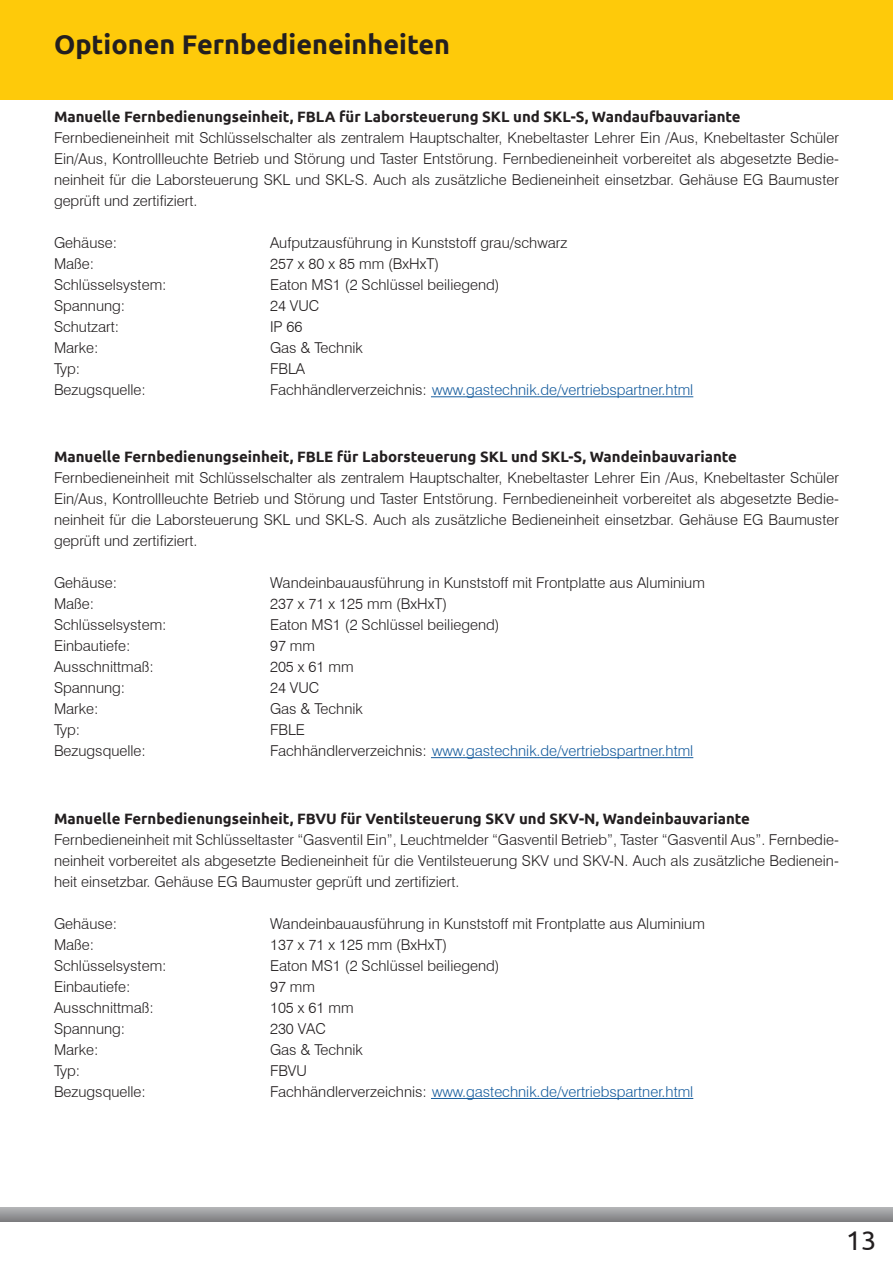
<style>
.page{position:relative;width:893px;height:1263px;background:#fff}
.page>*{position:absolute;margin:0;border:0;box-sizing:border-box;transform-origin:0 0}
.t1{font:700 27px "Ubuntu";color:#231f20}
.t2{font:27px "Ubuntu";color:#231f20}
.t3{font:300 15px/21px "Swiss 721 BT";color:#231f20;text-align:justify}
.t4{font:700 15px "Ubuntu";color:#231f20}
.t5{font:300 15px "Swiss 721 BT";color:#175d9e}
.s1{color:#231f20}
</style>
<div class="page">
<div style="left:0;top:0;width:893px;height:100px;background:#feca0a"></div>
<svg style="left:0;top:1208px;width:893px;height:14px"></svg>
<hr style="left:431px;top:396px;width:262px;height:1px;background:#175d9e">
<hr style="left:431px;top:757px;width:262px;height:1px;background:#175d9e">
<hr style="left:431px;top:1098px;width:262px;height:1px;background:#175d9e">
<h1 class="t1" style="left:54px;top:28px;width:398px">Optionen Fernbedieneinheiten</h1>
<p class="t4" style="left:54px;top:108px;width:688px">Manuelle Fernbedienungseinheit, FBLA für Laborsteuerung SKL und SKL-S, Wandaufbauvariante</p>
<p class="t3" style="left:54px;top:127px;width:786px">Fernbedieneinheit mit Schlüsselschalter als zentralem Hauptschalter, Knebeltaster Lehrer Ein /Aus, Knebeltaster Schüler Ein/Aus, Kontrollleuchte Betrieb und Störung und Taster Entstörung. Fernbedieneinheit vorbereitet als abgesetzte Bedie&shy;neinheit für die Laborsteuerung SKL und SKL-S. Auch als zusätzliche Bedieneinheit einsetzbar. Gehäuse EG Baumuster geprüft und zertifiziert.</p>
<p class="t3" style="left:54px;top:232px;width:65px">Gehäuse:</p>
<p class="t3" style="left:270px;top:232px;width:299px">Aufputzausführung in Kunststoff grau/schwarz</p>
<p class="t3" style="left:54px;top:253px;width:42px">Maße:</p>
<p class="t3" style="left:270px;top:253px;width:171px">257 x 80 x 85 mm (BxHxT)</p>
<p class="t3" style="left:54px;top:274px;width:114px">Schlüsselsystem:</p>
<p class="t3" style="left:270px;top:274px;width:231px">Eaton MS1 (2 Schlüssel beiliegend)</p>
<p class="t3" style="left:54px;top:295px;width:73px">Spannung:</p>
<p class="t3" style="left:270px;top:295px;width:51px">24 VUC</p>
<p class="t3" style="left:54px;top:316px;width:67px">Schutzart:</p>
<p class="t3" style="left:270px;top:316px;width:34px">IP 66</p>
<p class="t3" style="left:54px;top:337px;width:46px">Marke:</p>
<p class="t3" style="left:270px;top:337px;width:94px">Gas &amp; Technik</p>
<p class="t3" style="left:54px;top:358px;width:28px">Typ:</p>
<p class="t3" style="left:270px;top:358px;width:37px">FBLA</p>
<p class="t3" style="left:54px;top:379px;width:93px">Bezugsquelle:</p>
<p class="t5" style="left:270px;top:381px;width:425px"><span class="s1">Fachhändlerverzeichnis:</span> www.gastechnik.de/vertriebspartner.html</p>
<p class="t4" style="left:54px;top:448px;width:684px">Manuelle Fernbedienungseinheit, FBLE für Laborsteuerung SKL und SKL-S, Wandeinbauvariante</p>
<p class="t3" style="left:54px;top:467px;width:786px">Fernbedieneinheit mit Schlüsselschalter als zentralem Hauptschalter, Knebeltaster Lehrer Ein /Aus, Knebeltaster Schüler Ein/Aus, Kontrollleuchte Betrieb und Störung und Taster Entstörung. Fernbedieneinheit vorbereitet als abgesetzte Bedie&shy;neinheit für die Laborsteuerung SKL und SKL-S. Auch als zusätzliche Bedieneinheit einsetzbar. Gehäuse EG Baumuster geprüft und zertifiziert.</p>
<p class="t3" style="left:54px;top:572px;width:65px">Gehäuse:</p>
<p class="t3" style="left:270px;top:572px;width:436px">Wandeinbauausführung in Kunststoff mit Frontplatte aus Aluminium</p>
<p class="t3" style="left:54px;top:593px;width:42px">Maße:</p>
<p class="t3" style="left:270px;top:593px;width:179px">237 x 71 x 125 mm (BxHxT)</p>
<p class="t3" style="left:54px;top:614px;width:114px">Schlüsselsystem:</p>
<p class="t3" style="left:270px;top:614px;width:231px">Eaton MS1 (2 Schlüssel beiliegend)</p>
<p class="t3" style="left:54px;top:635px;width:78px">Einbautiefe:</p>
<p class="t3" style="left:270px;top:635px;width:46px">97 mm</p>
<p class="t3" style="left:54px;top:656px;width:101px">Ausschnittmaß:</p>
<p class="t3" style="left:270px;top:656px;width:85px">205 x 61 mm</p>
<p class="t3" style="left:54px;top:677px;width:73px">Spannung:</p>
<p class="t3" style="left:270px;top:677px;width:51px">24 VUC</p>
<p class="t3" style="left:54px;top:698px;width:46px">Marke:</p>
<p class="t3" style="left:270px;top:698px;width:94px">Gas &amp; Technik</p>
<p class="t3" style="left:54px;top:719px;width:28px">Typ:</p>
<p class="t3" style="left:270px;top:719px;width:36px">FBLE</p>
<p class="t3" style="left:54px;top:740px;width:93px">Bezugsquelle:</p>
<p class="t5" style="left:270px;top:742px;width:425px"><span class="s1">Fachhändlerverzeichnis:</span> www.gastechnik.de/vertriebspartner.html</p>
<p class="t4" style="left:54px;top:809px;width:697px">Manuelle Fernbedienungseinheit, FBVU für Ventilsteuerung SKV und SKV-N, Wandeinbauvariante</p>
<p class="t3" style="left:54px;top:829px;width:786px">Fernbedieneinheit mit Schlüsseltaster “Gasventil Ein”, Leuchtmelder “Gasventil Betrieb”, Taster “Gasventil Aus”. Fernbedie&shy;neinheit vorbereitet als abgesetzte Bedieneinheit für die Ventilsteuerung SKV und SKV-N. Auch als zusätzliche Bedienein&shy;heit einsetzbar. Gehäuse EG Baumuster geprüft und zertifiziert.</p>
<p class="t3" style="left:54px;top:913px;width:65px">Gehäuse:</p>
<p class="t3" style="left:270px;top:913px;width:436px">Wandeinbauausführung in Kunststoff mit Frontplatte aus Aluminium</p>
<p class="t3" style="left:54px;top:934px;width:42px">Maße:</p>
<p class="t3" style="left:270px;top:934px;width:179px">137 x 71 x 125 mm (BxHxT)</p>
<p class="t3" style="left:54px;top:955px;width:114px">Schlüsselsystem:</p>
<p class="t3" style="left:270px;top:955px;width:231px">Eaton MS1 (2 Schlüssel beiliegend)</p>
<p class="t3" style="left:54px;top:976px;width:78px">Einbautiefe:</p>
<p class="t3" style="left:270px;top:976px;width:46px">97 mm</p>
<p class="t3" style="left:54px;top:997px;width:101px">Ausschnittmaß:</p>
<p class="t3" style="left:270px;top:997px;width:85px">105 x 61 mm</p>
<p class="t3" style="left:54px;top:1018px;width:73px">Spannung:</p>
<p class="t3" style="left:270px;top:1018px;width:57px">230 VAC</p>
<p class="t3" style="left:54px;top:1039px;width:46px">Marke:</p>
<p class="t3" style="left:270px;top:1039px;width:94px">Gas &amp; Technik</p>
<p class="t3" style="left:54px;top:1060px;width:28px">Typ:</p>
<p class="t3" style="left:270px;top:1060px;width:38px">FBVU</p>
<p class="t3" style="left:54px;top:1081px;width:93px">Bezugsquelle:</p>
<p class="t5" style="left:270px;top:1082px;width:425px"><span class="s1">Fachhändlerverzeichnis:</span> www.gastechnik.de/vertriebspartner.html</p>
<h1 class="t2" style="left:846px;top:1224px;width:32px">13</h1>
</div>
